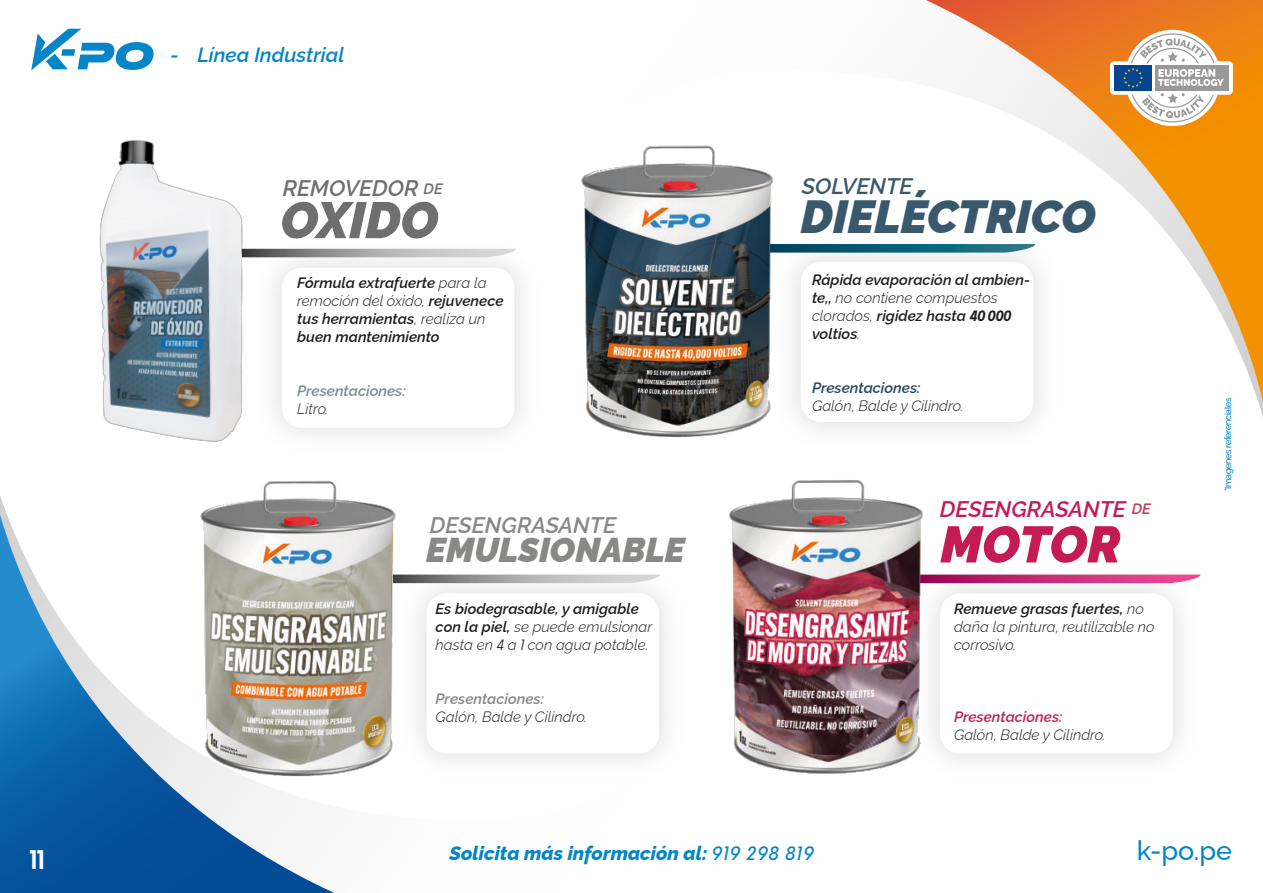
<style>
.page{position:relative;width:1263px;height:893px;background:#fff}
.page>*{position:absolute;margin:0;border:0;box-sizing:border-box;transform-origin:0 0}
.t1{font:italic 900 51.15px "Raleway";color:#c41b55}
.t2{font:italic 900 51px "Raleway";color:#706f6f}
.t3{font:italic 900 46.5px "Raleway";color:#3a586b}
.t4{font:italic 900 34.5px "Raleway";color:#888887}
.t5{font:500 27px "Raleway";color:#0485c7}
.t6{font:27px "MD Nichrome Test Dark";color:#fff}
.t7{font:italic 600 22.5px "Raleway";color:#888887}
.t8{font:italic 600 22.5px "Raleway";color:#c41b55}
.t9{font:italic 600 22.5px "Raleway";color:#706f6f}
.t10{font:italic 600 22.5px "Raleway";color:#3a586b}
.t11{font:italic 600 20.55px "Raleway";color:#0485c7}
.t12{font:italic 800 19.35px "Raleway";color:#0485c7}
.t13{font:italic 300 15px/18px "Raleway";color:#1d1d1b}
.t14{font:italic 600 15px/18px "Raleway";color:#1d1d1b}
.t15{font:italic 600 15px "Raleway";color:#858787}
.t16{font:italic 600 15px "Raleway";color:#bd2352}
.t17{font:italic 600 15px "Raleway";color:#284659}
.t18{font:italic 600 15px "Raleway";color:#818c90}
.t19{font:italic 600 15px "Raleway";color:#c33655}
.t20{font:italic 600 15px "Raleway";color:#706f6f}
.t21{font:300 9px "Raleway";letter-spacing:-.03em;color:#0485c7}
.s1{font-weight:300}
.s2{font-weight:600}
.s3{font-family:"MD Nichrome Test"}
.s4{font-family:"MD Nichrome Test Dark";font-weight:400}
.s5{font-family:"MD Nichrome Test";font-weight:400}
</style>
<div class="page">
<svg style="left:31px;top:29px;width:123px;height:41px"></svg>
<svg style="left:0;top:515px;width:334px;height:378px"></svg>
<svg style="left:926px;top:0;width:337px;height:401px"></svg>
<svg style="left:1110px;top:30px;width:123px;height:96px"></svg>
<svg style="left:1183px;top:319px;width:11px;height:9px"></svg>
<svg style="left:404px;top:575px;width:256px;height:8px;background:#aaa"></svg>
<svg style="left:930px;top:575px;width:270px;height:8px;background:#c9337b"></svg>
<img style="left:729px;top:480px;width:201px;height:294px">
<img style="left:199px;top:482px;width:205px;height:295px">
<img style="left:812px;top:208px;width:275px;height:222px">
<div style="left:801px;top:262px;width:232px;height:160px;background:#fff;border-radius:20px"></div>
<svg style="left:812px;top:244px;width:223px;height:9px;background:#1f7186"></svg>
<img style="left:581px;top:145px;width:231px;height:293px">
<svg style="left:255px;top:249px;width:261px;height:8px;background:#a9a9a8"></svg>
<img style="left:99px;top:140px;width:156px;height:302px">
<h3 class="t6" style="left:30px;top:848px;width:16px">11</h3>
<h3 class="t11" style="left:170px;top:39px;width:176px">- Línea Industrial</h3>
<h3 class="t9" style="left:283px;top:171px;width:137px">REMOVEDOR</h3>
<h2 class="t2" style="left:281px;top:180px;width:159px">OXIDO</h2>
<p class="t20" style="left:424px;top:177px;width:21px">DE</p>
<p class="t14" style="left:297px;top:273px;width:208px">Fórmula extrafuerte <span class="s1">para la remoción del óxido,</span> rejuvenece tus herramientas<span class="s1">, realiza un </span>buen mantenimiento</p>
<p class="t18" style="left:297px;top:379px;width:110px">Presentaciones:</p>
<p class="t13" style="left:297px;top:399px;width:33px">Litro.</p>
<h3 class="t7" style="left:430px;top:507px;width:188px">DESENGRASANTE</h3>
<h3 class="t4" style="left:426px;top:523px;width:260px">EMULSIONABLE</h3>
<p class="t13" style="left:436px;top:598px;width:218px"><span class="s2">Es biodegrasable, y amigable con la piel,</span> se puede emulsionar hasta en <span class="s3">4</span> a <span class="s3">1</span> con agua potable.</p>
<p class="t15" style="left:436px;top:687px;width:110px">Presentaciones:</p>
<p class="t13" style="left:436px;top:706px;width:153px">Galón, Balde y Cilindro.</p>
<h3 class="t10" style="left:802px;top:168px;width:112px">SOLVENTE</h3>
<h3 class="t3" style="left:801px;top:180px;width:296px">DIELÉCTRICO</h3>
<p class="t14" style="left:812px;top:269px;width:220px">Rápida evaporación al ambien&shy;te,, <span class="s1">no contiene compuestos clorados,</span> rigidez hasta <span class="s4">40 000 </span>voltios<span class="s1">.</span></p>
<p class="t17" style="left:812px;top:376px;width:110px">Presentaciones:</p>
<p class="t13" style="left:812px;top:395px;width:153px">Galón, Balde y Cilindro.</p>
<h3 class="t8" style="left:940px;top:491px;width:188px">DESENGRASANTE</h3>
<h1 class="t1" style="left:940px;top:504px;width:182px">MOTOR</h1>
<p class="t19" style="left:1132px;top:497px;width:21px">DE</p>
<p class="t13" style="left:954px;top:598px;width:202px"><span class="s2">Remueve grasas fuertes,</span> no daña la pintura, reutilizable no corrosivo.</p>
<p class="t16" style="left:954px;top:705px;width:110px">Presentaciones:</p>
<p class="t13" style="left:954px;top:724px;width:153px">Galón, Balde y Cilindro.</p>
<p class="t21" style="left:1221px;top:491px;width:95px;rotate:-90deg">*Imagenes referenciales</p>
<p class="t12" style="left:450px;top:838px;width:365px">Solicita más información al: <span class="s5">919 298 819</span></p>
<h3 class="t5" style="left:1137px;top:829px;width:97px">k-po.pe</h3>
</div>
